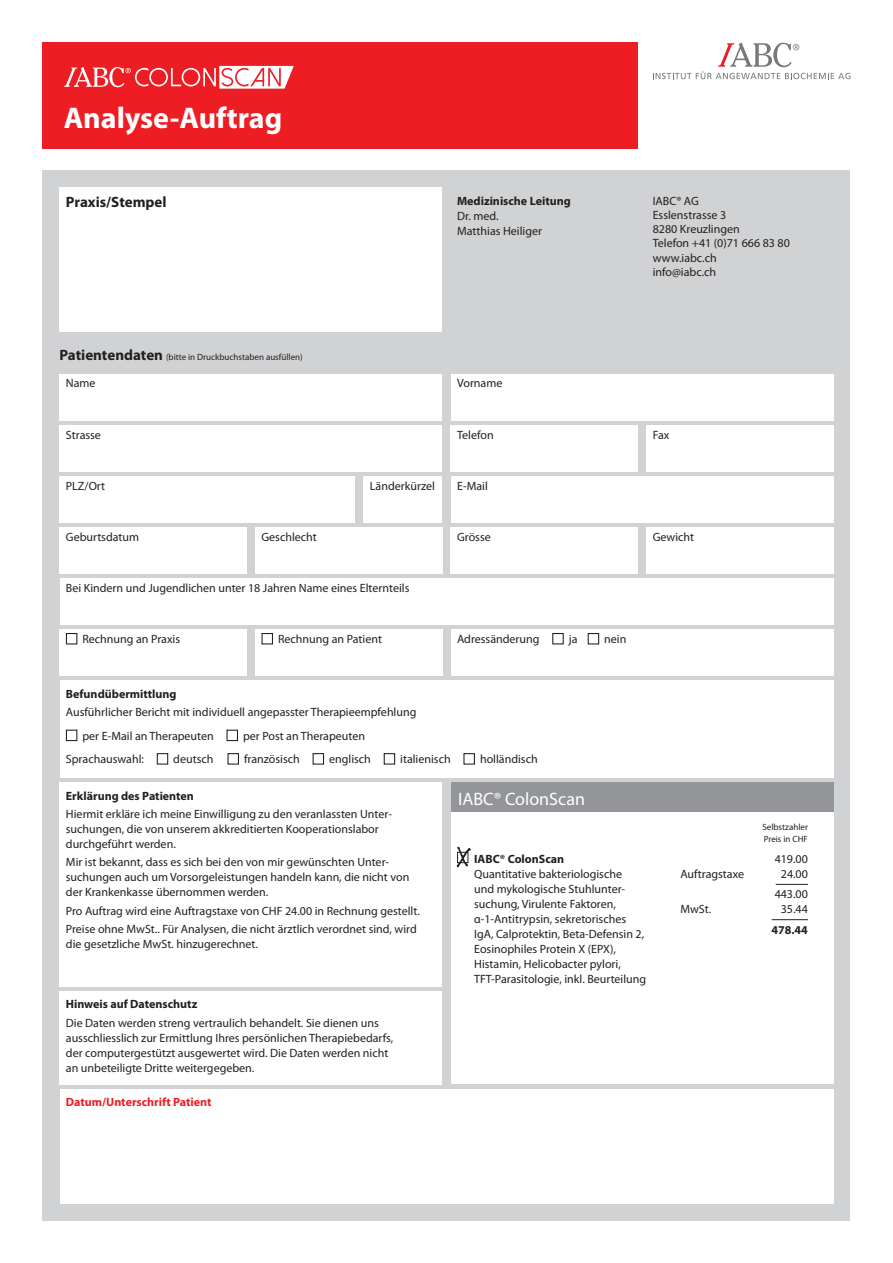
<style>
.page{position:relative;width:893px;height:1263px;background:#fff}
.page>*{position:absolute;margin:0;border:0;box-sizing:border-box;transform-origin:0 0}
.t1{font:700 30px "Myriad Pro";color:#fff}
.t2{font:18px "Myriad Pro";color:#fff}
.t3{font:700 15px "Myriad Pro";color:#231f20}
.t4{font:12px/15px "Myriad Pro";color:#231f20}
.t5{font:700 12px "Myriad Pro";color:#231f20}
.t6{font:700 12px "Myriad Pro";color:#ee1d23}
.t7{font:9px/12px "Myriad Pro";color:#231f20}
.s1{font-weight:700;font-size:15px}
</style>
<div class="page">
<div style="left:43px;top:170px;width:807px;height:1050px;background:#d1d2d4"></div>
<div style="left:60px;top:187px;width:382px;height:145px;background:#fff"></div>
<div style="left:60px;top:374px;width:382px;height:47px;background:#fff"></div>
<div style="left:451px;top:374px;width:382px;height:47px;background:#fff"></div>
<div style="left:60px;top:425px;width:382px;height:47px;background:#fff"></div>
<div style="left:451px;top:425px;width:187px;height:47px;background:#fff"></div>
<div style="left:451px;top:476px;width:382px;height:47px;background:#fff"></div>
<div style="left:646px;top:425px;width:187px;height:47px;background:#fff"></div>
<div style="left:60px;top:476px;width:295px;height:47px;background:#fff"></div>
<div style="left:364px;top:476px;width:78px;height:47px;background:#fff"></div>
<div style="left:60px;top:527px;width:187px;height:47px;background:#fff"></div>
<div style="left:60px;top:629px;width:187px;height:47px;background:#fff"></div>
<div style="left:255px;top:527px;width:187px;height:47px;background:#fff"></div>
<div style="left:255px;top:629px;width:187px;height:47px;background:#fff"></div>
<div style="left:60px;top:578px;width:773px;height:47px;background:#fff"></div>
<div style="left:451px;top:629px;width:382px;height:47px;background:#fff"></div>
<div style="left:60px;top:680px;width:773px;height:98px;background:#fff"></div>
<div style="left:451px;top:527px;width:187px;height:47px;background:#fff"></div>
<div style="left:646px;top:527px;width:187px;height:47px;background:#fff"></div>
<div style="left:60px;top:782px;width:382px;height:204px;background:#fff"></div>
<div style="left:451px;top:782px;width:382px;height:302px;background:#fff"></div>
<div style="left:60px;top:991px;width:382px;height:93px;background:#fff"></div>
<div style="left:60px;top:1089px;width:773px;height:114px;background:#fff"></div>
<div style="left:451px;top:782px;width:382px;height:30px;background:#939598"></div>
<div style="left:43px;top:43px;width:595px;height:106px;background:#ee1d23"></div>
<div style="left:66px;top:633px;width:11px;height:11px;border:1px solid #231f20"></div>
<div style="left:552px;top:633px;width:12px;height:11px;border:1px solid #231f20"></div>
<div style="left:588px;top:633px;width:11px;height:11px;border:1px solid #231f20"></div>
<div style="left:261px;top:633px;width:12px;height:11px;border:1px solid #231f20"></div>
<div style="left:66px;top:730px;width:11px;height:11px;border:1px solid #231f20"></div>
<div style="left:226px;top:730px;width:12px;height:11px;border:1px solid #231f20"></div>
<div style="left:157px;top:753px;width:11px;height:12px;border:1px solid #231f20"></div>
<div style="left:227px;top:753px;width:12px;height:12px;border:1px solid #231f20"></div>
<div style="left:313px;top:753px;width:11px;height:12px;border:1px solid #231f20"></div>
<div style="left:384px;top:753px;width:11px;height:12px;border:1px solid #231f20"></div>
<div style="left:463px;top:753px;width:12px;height:12px;border:1px solid #231f20"></div>
<svg style="left:64px;top:66px;width:230px;height:23px"></svg>
<svg style="left:653px;top:43px;width:197px;height:36px"></svg>
<svg style="left:457px;top:847px;width:14px;height:20px"></svg>
<hr style="left:776px;top:884px;width:32px;height:1px;background:#231f20">
<hr style="left:772px;top:919px;width:36px;height:1px;background:#231f20">
<h1 class="t1" style="left:64px;top:106px;width:220px">Analyse-Auftrag</h1>
<p class="t3" style="left:66px;top:196px;width:102px">Praxis/Stempel</p>
<p class="t7" style="left:60px;top:351px;width:245px"><span class="s1">Patientendaten</span> (bitte in Druckbuchstaben ausfüllen)</p>
<p class="t5" style="left:457px;top:196px;width:115px">Medizinische Leitung</p>
<p class="t4" style="left:457px;top:209px;width:86px">Dr. med.<br>Matthias Heiliger</p>
<p class="t4" style="left:66px;top:377px;width:31px">Name</p>
<p class="t4" style="left:457px;top:377px;width:47px">Vorname</p>
<p class="t4" style="left:66px;top:428px;width:37px">Strasse</p>
<p class="t4" style="left:457px;top:428px;width:38px">Telefon</p>
<p class="t4" style="left:66px;top:479px;width:41px">PLZ/Ort</p>
<p class="t4" style="left:370px;top:479px;width:67px">Länderkürzel</p>
<p class="t4" style="left:457px;top:479px;width:32px">E-Mail</p>
<p class="t4" style="left:653px;top:194px;width:139px;line-height:14.2px">IABC® AG<br>Esslenstrasse 3<br>8280 Kreuzlingen<br>Telefon +41 (0)71 666 83 80 www.iabc.ch<br>info@iabc.ch</p>
<p class="t4" style="left:653px;top:428px;width:18px">Fax</p>
<p class="t4" style="left:66px;top:530px;width:75px">Geburtsdatum</p>
<p class="t4" style="left:261px;top:530px;width:57px">Geschlecht</p>
<p class="t4" style="left:66px;top:581px;width:345px">Bei Kindern und Jugendlichen unter 18 Jahren Name eines Elternteils</p>
<p class="t4" style="left:457px;top:530px;width:35px">Grösse</p>
<p class="t4" style="left:653px;top:530px;width:43px">Gewicht</p>
<p class="t4" style="left:82px;top:632px;width:99px">Rechnung an Praxis</p>
<p class="t4" style="left:457px;top:632px;width:84px">Adressänderung</p>
<p class="t4" style="left:278px;top:632px;width:105px">Rechnung an Patient</p>
<p class="t4" style="left:569px;top:632px;width:10px">ja</p>
<p class="t4" style="left:604px;top:632px;width:24px">nein</p>
<p class="t5" style="left:66px;top:689px;width:112px">Befundübermittlung</p>
<p class="t4" style="left:82px;top:701px;width:335px;line-height:23.5px;text-indent:-17px">Ausführlicher Bericht mit individuell angepasster Therapieempfehlung per E-Mail an Therapeuten</p>
<p class="t4" style="left:243px;top:729px;width:123px">per Post an Therapeuten</p>
<p class="t4" style="left:66px;top:752px;width:80px">Sprachauswahl:</p>
<p class="t4" style="left:173px;top:752px;width:42px">deutsch</p>
<p class="t4" style="left:244px;top:752px;width:57px">französisch</p>
<p class="t4" style="left:329px;top:752px;width:43px">englisch</p>
<p class="t4" style="left:400px;top:752px;width:52px">italienisch</p>
<p class="t4" style="left:480px;top:752px;width:59px">holländisch</p>
<p class="t5" style="left:66px;top:791px;width:130px">Erklärung des Patienten</p>
<p class="t4" style="left:66px;top:807px;width:328px">Hiermit erkläre ich meine Einwilligung zu den veranlassten Unter&shy;suchungen, die von unserem akkreditierten Kooperationslabor durch geführt werden.</p>
<p class="t4" style="left:66px;top:855px;width:345px">Mir ist bekannt, dass es sich bei den von mir gewünschten Unter&shy;suchungen auch um Vorsorgeleistungen handeln kann, die nicht von der Krankenkasse übernommen werden.</p>
<p class="t4" style="left:66px;top:902px;width:355px;line-height:18.1px">Pro Auftrag wird eine Auftragstaxe von CHF 24.00 in Rechnung gestellt.<br>Preise ohne MwSt.. Für Analysen, die nicht ärztlich verordnet sind, wird</p>
<p class="t4" style="left:66px;top:937px;width:194px">die gesetzliche MwSt. hinzugerechnet.</p>
<p class="t5" style="left:66px;top:1000px;width:133px">Hinweis auf Datenschutz</p>
<p class="t4" style="left:66px;top:1016px;width:329px">Die Daten werden streng vertraulich behandelt. Sie dienen uns ausschliesslich zur Ermittlung Ihres persönlichen Therapiebedarfs, der computergestützt ausgewertet wird. Die Daten werden nicht an unbeteiligte Dritte weitergegeben.</p>
<p class="t6" style="left:66px;top:1097px;width:147px">Datum/Unterschrift Patient</p>
<h2 class="t2" style="left:458px;top:792px;width:128px">IABC® ColonScan</h2>
<p class="t5" style="left:474px;top:854px;width:92px">IABC® ColonScan</p>
<p class="t4" style="left:474px;top:867px;width:174px">Quantitative bakteriologische<br>und mykologische Stuhl unter&shy;suchung, Virulente Faktoren, α-1-Antitrypsin, sekretorisches IgA, Calprotektin, Beta-Defensin 2, Eosino philes Protein X (EPX), Histamin, Helicobacter pylori,<br>TFT- Parasitologie, inkl. Beurteilung</p>
<p class="t7" style="left:762px;top:821px;width:47px">Selbstzahler<br>Preis in CHF</p>
<p class="t4" style="left:775px;top:852px;width:35px">419.00</p>
<p class="t4" style="left:680px;top:867px;width:65px">Auftragstaxe</p>
<p class="t4" style="left:775px;top:864px;width:35px;line-height:20.2px;text-align:center">24.00<br>443.00</p>
<p class="t4" style="left:680px;top:902px;width:32px">MwSt.</p>
<p class="t4" style="left:781px;top:902px;width:29px">35.44</p>
<p class="t5" style="left:771px;top:925px;width:38px">478.44</p>
</div>
